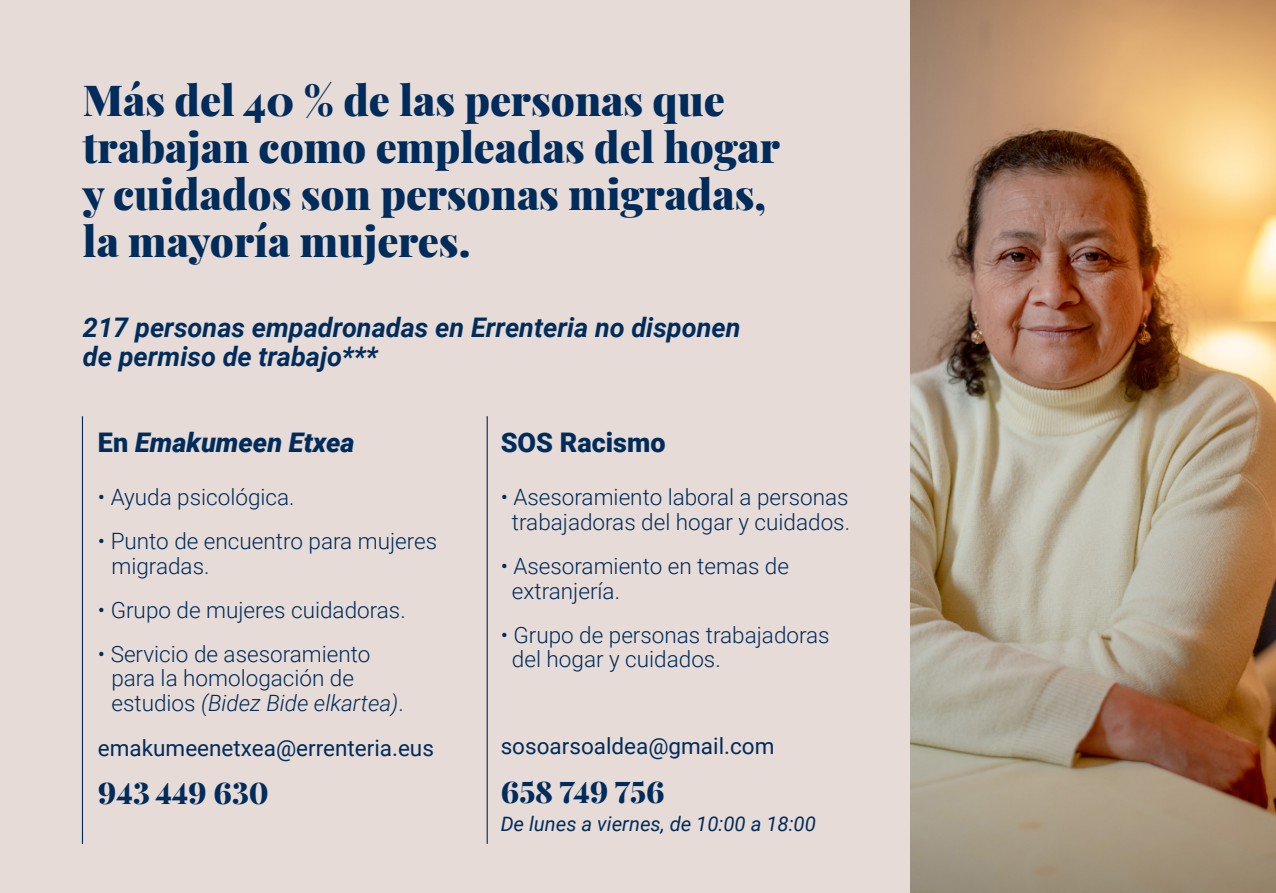
<style>
.page{position:relative;width:1276px;height:893px;background:#e6dbd6}
.page>*{position:absolute;margin:0;border:0;box-sizing:border-box;transform-origin:0 0}
.t1{font:900 41.85px/47.2px "Playfair Display";color:#002c5c}
.t2{font:900 29.25px "Playfair Display";color:#002c5c}
.t3{font:italic 700 27px/29.2px "Roboto";color:#002c5c}
.t4{font:italic 900 27px "Roboto";color:#002c5c}
.t5{font:900 27px "Roboto";color:#002c5c}
.t6{font:300 22.5px/24.8px "Roboto";color:#002c5c}
.t7{font:22.5px "Roboto";color:#002c5c}
.t8{font:italic 20.25px "Roboto";color:#002c5c}
.s1{font-style:normal}
.s2{font-style:italic}
</style>
<div class="page">
<img style="left:910px;top:0;width:366px;height:893px">
<hr style="left:82px;top:416px;width:1px;height:428px;background:#002c5c">
<hr style="left:487px;top:416px;width:1px;height:428px;background:#002c5c">
<p class="t1" style="left:83px;top:73px;width:698px">Más del 40 % de las personas que trabajan como empleadas del hogar y cuidados son personas migradas, la mayoría mujeres.</p>
<p class="t3" style="left:83px;top:311px;width:659px">217 personas empadronadas en Errenteria no disponen de permiso de trabajo***</p>
<p class="t4" style="left:98px;top:423px;width:258px"><span class="s1">En</span> Emakumeen Etxea</p>
<p class="t5" style="left:501px;top:423px;width:166px">SOS Racismo</p>
<p class="t6" style="left:98px;top:484px;width:198px">• Ayuda psicológica.</p>
<p class="t6" style="left:111px;top:528px;width:327px;text-indent:-14px">• Punto de encuentro para mujeres migradas.</p>
<p class="t6" style="left:98px;top:597px;width:309px">• Grupo de mujeres cuidadoras.</p>
<p class="t6" style="left:111px;top:640px;width:294px;text-indent:-14px">• Servicio de asesoramiento para la homologación de estudios <span class="s2">(Bidez Bide elkartea)</span>.</p>
<p class="t7" style="left:98px;top:732px;width:337px">emakumeenetxea@errenteria.eus</p>
<p class="t2" style="left:98px;top:770px;width:172px">943 449 630</p>
<p class="t6" style="left:501px;top:484px;width:351px;text-align:center">• Asesoramiento laboral a personas trabajadoras del hogar y cuidados.</p>
<p class="t6" style="left:512px;top:553px;width:279px;text-indent:-11px">• Asesoramiento en temas de extranjería.</p>
<p class="t6" style="left:512px;top:621px;width:319px;text-indent:-11px">• Grupo de personas trabajadoras del hogar y cuidados.</p>
<p class="t7" style="left:501px;top:730px;width:275px">sosoarsoaldea@gmail.com</p>
<p class="t2" style="left:501px;top:769px;width:166px">658 749 756</p>
<p class="t8" style="left:501px;top:810px;width:317px">De lunes a viernes, de 10:00 a 18:00</p>
</div>
